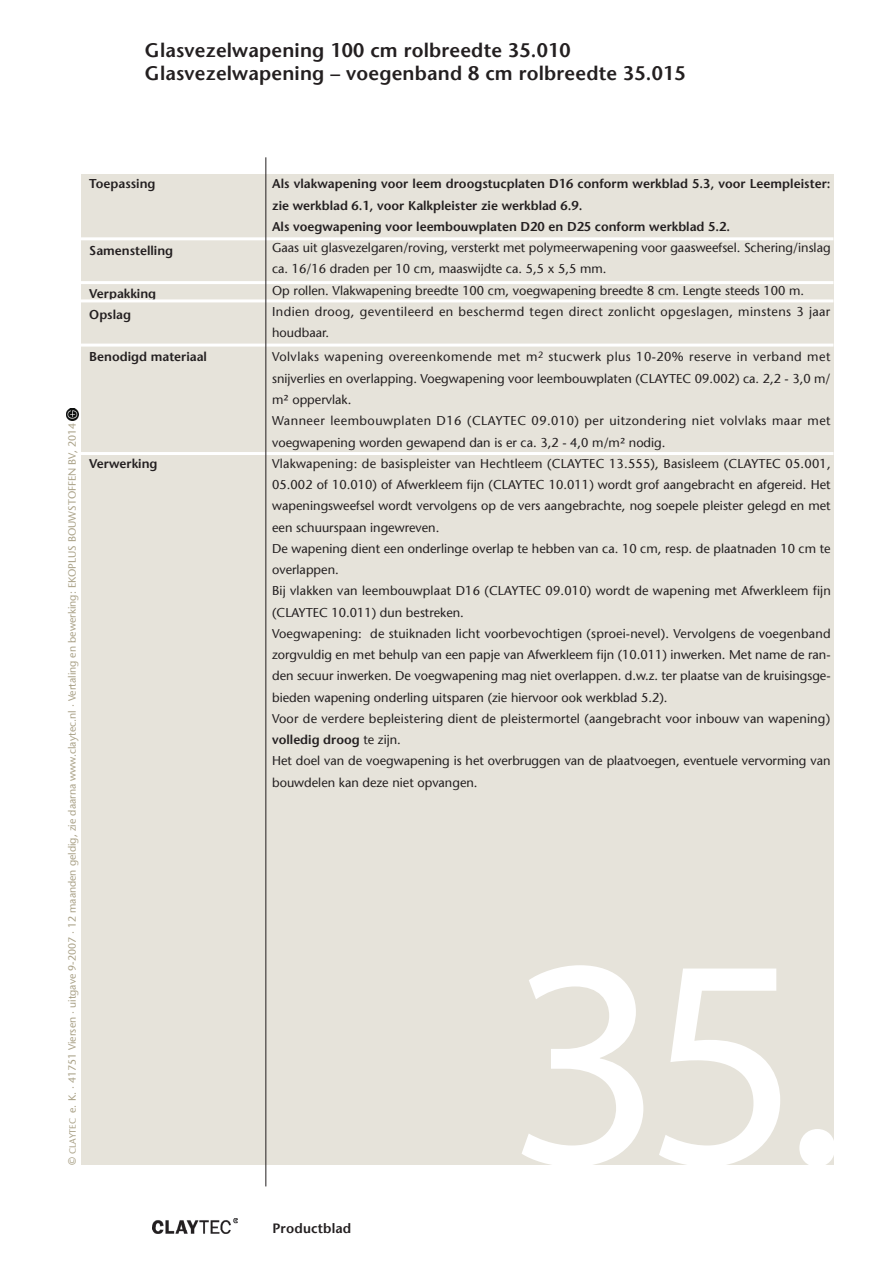
<style>
.page{position:relative;width:893px;height:1263px;background:#fff}
.page>*{position:absolute;margin:0;border:0;box-sizing:border-box;transform-origin:0 0}
.t1{font:300px "Myriad Pro";color:#fff}
.t2{font:600 19.5px "Stone Sans LT";letter-spacing:.01em;color:#231f20}
.t3{font:600 13.5px "Stone Sans LT";letter-spacing:.01em;color:#231f20}
._00_Brot{font:12.75px/21.3px "Stone Sans LT";color:#231f20}
._00_Brot-2{font:600 12.75px/21.3px "Stone Sans LT";color:#231f20}
._00_Brot-3{font:12.75px/21.3px "Stone Sans LT";letter-spacing:.035em;color:#231f20}
._00_Brot-4{font:12.75px/21.3px "Stone Sans LT";letter-spacing:.03em;color:#231f20}
.t4{font:10.5px "Stone Sans LT";color:#aaa288}
.s1{font-size:9px}
.s2{font-weight:600}
</style>
<div class="page">
<div style="left:81px;top:174px;width:753px;height:991px;background:#e6e3da"></div>
<hr style="left:81px;top:452px;width:752px;height:3px;background:#fff">
<img style="left:152px;top:1218px;width:86px;height:16px">
<hr style="left:81px;top:344px;width:752px;height:3px;background:#fff">
<hr style="left:81px;top:299px;width:752px;height:3px;background:#fff">
<hr style="left:81px;top:281px;width:752px;height:3px;background:#fff">
<hr style="left:81px;top:237px;width:752px;height:3px;background:#fff">
<hr style="left:266px;top:157px;width:1px;height:1029px;background:#231f20">
<svg style="left:66px;top:408px;width:12px;height:12px"></svg>
<p class="t2" style="left:145px;top:38px;width:427px">Glasvezelwapening 100 cm rolbreedte 35.010</p>
<p class="t2" style="left:145px;top:62px;width:542px">Glasvezelwapening – voegenband 8 cm rolbreedte 35.015</p>
<p class="_00_Brot-2" style="left:89px;top:173px;width:68px">Toepassing</p>
<p class="_00_Brot-2" style="left:89px;top:240px;width:85px">Samenstelling</p>
<p class="_00_Brot-2" style="left:89px;top:283px;width:68px">Verpakking</p>
<p class="_00_Brot-2" style="left:89px;top:304px;width:43px">Opslag</p>
<p class="_00_Brot-2" style="left:89px;top:346px;width:119px">Benodigd materiaal</p>
<p class="t4" style="left:66px;top:1165px;width:743px;rotate:-90deg">© <span class="s1">CLAYTEC</span> e. K. · 41751 Viersen · uitgave 9-2007 · 12 maanden geldig, zie daarna www.claytec.nl · Vertaling en bewerking: EKOPLUS BOUWSTOFFEN BV, 2014</p>
<p class="_00_Brot-2" style="left:89px;top:453px;width:70px">Verwerking</p>
<p class="_00_Brot-2" style="left:272px;top:173px;width:560px">Als vlakwapening voor leem droogstucplaten D16 conform werkblad 5.3, voor Leempleister: zie werkblad 6.1, voor Kalkpleister zie werkblad 6.9.</p>
<p class="_00_Brot-2" style="left:272px;top:216px;width:459px">Als voegwapening voor leembouwplaten D20 en D25 conform werkblad 5.2.</p>
<p class="_00_Brot" style="left:272px;top:237px;width:560px">Gaas uit glasvezelgaren/roving, versterkt met polymeerwapening voor gaasweefsel. Schering/inslag ca. 16/16 draden per 10 cm, maaswijdte ca. 5,5 x 5,5 mm.</p>
<p class="_00_Brot" style="left:272px;top:280px;width:534px">Op rollen. Vlakwapening breedte 100 cm, voegwapening breedte 8 cm. Lengte steeds 100 m.</p>
<p class="_00_Brot-4" style="left:272px;top:301px;width:560px">Indien droog, geventileerd en beschermd tegen direct zonlicht opgeslagen, minstens 3 jaar houdbaar.</p>
<p class="_00_Brot" style="left:272px;top:346px;width:560px;text-align:justify">Volvlaks wapening overeenkomende met m<sup>2</sup> stucwerk plus 10-20% reserve in verband met snijverlies en overlapping. Voegwapening voor leembouwplaten (CLAYTEC 09.002) ca. 2,2 - 3,0 m/ m² oppervlak.</p>
<p class="_00_Brot-3" style="left:272px;top:410px;width:560px">Wanneer leembouwplaten D16 (CLAYTEC 09.010) per uitzondering niet volvlaks maar met voegwapening worden gewapend dan is er ca. 3,2 - 4,0 m/m² nodig.</p>
<p class="_00_Brot" style="left:272px;top:453px;width:560px;text-align:justify">Vlakwapening: de basispleister van Hechtleem (CLAYTEC 13.555), Basisleem (CLAYTEC 05.001, 05.002 of 10.010) of Afwerkleem fijn (CLAYTEC 10.011) wordt grof aangebracht en afgereid. Het wapeningsweefsel wordt vervolgens op de vers aangebrachte, nog soepele pleister gelegd en met een schuurspaan ingewreven.</p>
<p class="_00_Brot" style="left:272px;top:538px;width:560px">De wapening dient een onderlinge overlap te hebben van ca. 10 cm, resp. de plaatnaden 10 cm te overlappen.</p>
<p class="_00_Brot" style="left:272px;top:580px;width:560px">Bij vlakken van leembouwplaat D16 (CLAYTEC 09.010) wordt de wapening met Afwerkleem fijn (CLAYTEC 10.011) dun bestreken.</p>
<p class="_00_Brot" style="left:272px;top:623px;width:560px;text-align:justify">Voegwapening: de stuiknaden licht voorbevochtigen (sproei-nevel). Vervolgens de voegenband zorgvuldig en met behulp van een papje van Afwerkleem fijn (10.011) inwerken. Met name de ran&shy;den secuur inwerken. De voegwapening mag niet overlappen. d.w.z. ter plaatse van de kruisingsge&shy;bieden wapening onderling uitsparen (zie hiervoor ook werkblad 5.2).</p>
<p class="_00_Brot" style="left:272px;top:708px;width:559px">Voor de verdere bepleistering dient de pleistermortel (aangebracht voor inbouw van wapening) <span class="s2">volledig droog</span> te zijn.</p>
<p class="_00_Brot" style="left:272px;top:750px;width:560px">Het doel van de voegwapening is het overbruggen van de plaatvoegen, eventuele vervorming van bouwdelen kan deze niet opvangen.</p>
<p class="t3" style="left:272px;top:1220px;width:80px">Productblad</p>
<p class="t1" style="left:509px;top:878px;width:338px">35.</p>
</div>
